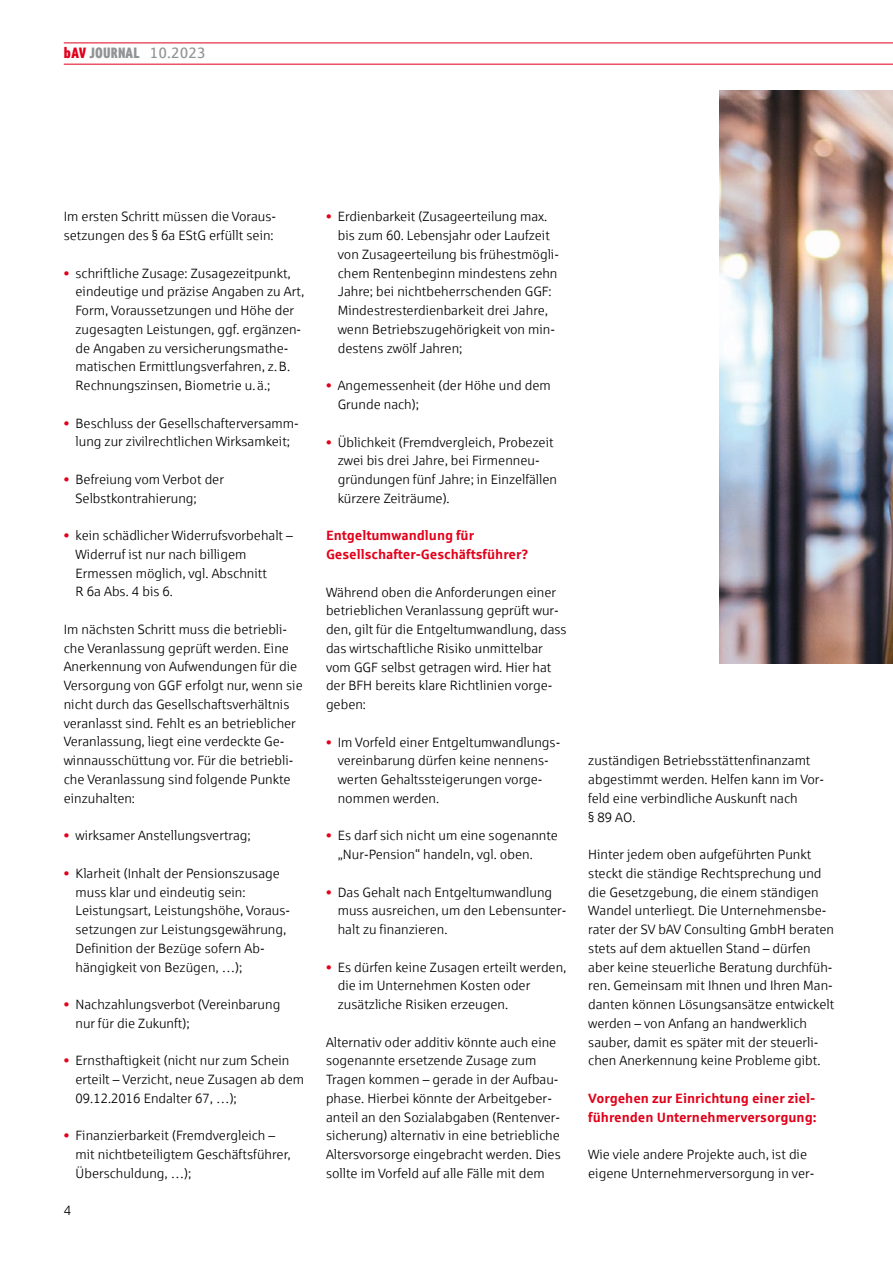
<style>
.page{position:relative;width:893px;height:1263px;background:#fff}
.page>*{position:absolute;margin:0;border:0;box-sizing:border-box;transform-origin:0 0}
.t1{font:15px "Sparkasse XB Condensed";letter-spacing:.01em;color:#929395}
.t2{font:13.5px/18.8px "Sparkasse Lt";color:#000}
.t3{font:700 13.5px/18.8px "Sparkasse Rg";color:#e2001a}
.s1{color:#e2001a}
.s2{font-family:"Sparkasse Rg"}
</style>
<div class="page">
<hr style="left:64px;top:43px;width:829px;height:1px;background:#e2001a">
<hr style="left:64px;top:64px;width:829px;height:1px;background:#e2001a">
<img style="left:719px;top:90px;width:174px;height:574px">
<p class="t1" style="left:64px;top:43px;width:143px"><span class="s1">bAV</span> JOURNAL <span class="s2">10.2023</span></p>
<p class="t2" style="left:64px;top:207px;width:212px">Im ersten Schritt müssen die Voraus&shy;setzungen des § 6a EStG erfüllt sein:</p>
<p class="t2" style="left:76px;top:263px;width:230px;text-indent:-12px"><span class="s1">•</span> schriftliche Zusage: Zusagezeitpunkt, eindeutige und präzise Angaben zu Art, Form, Voraussetzungen und Höhe der zugesagten Leistungen, ggf. ergänzen&shy;de Angaben zu versicherungsmathe&shy;matischen Ermittlungsverfahren, z.B.<br>Rechnungszinsen, Biometrie u. ä.;</p>
<p class="t2" style="left:64px;top:413px;width:236px;text-align:center"><span class="s1">•</span> Beschluss der Gesellschafterversamm&shy;lung zur zivilrechtlichen Wirksamkeit;</p>
<p class="t2" style="left:76px;top:470px;width:150px;text-indent:-12px"><span class="s1">•</span> Befreiung vom Verbot der<br>Selbstkontrahierung;</p>
<p class="t2" style="left:76px;top:526px;width:219px;text-indent:-12px"><span class="s1">•</span> kein schädlicher Widerrufsvorbehalt –<br>Widerruf ist nur nach billigem<br>Ermessen möglich, vgl. Abschnitt<br>R 6a Abs. 4 bis 6.</p>
<p class="t2" style="left:64px;top:620px;width:240px">Im nächsten Schritt muss die betriebli&shy;che Veranlassung geprüft werden. Eine Anerkennung von Aufwendungen für die Versorgung von GGF erfolgt nur, wenn sie nicht durch das Gesellschaftsverhältnis veranlasst sind. Fehlt es an betrieblicher Veranlassung, liegt eine verdeckte Ge&shy;winnausschüttung vor. Für die betriebli&shy;che Veranlassung sind folgende Punkte einzuhalten:</p>
<p class="t2" style="left:64px;top:826px;width:188px"><span class="s1">•</span> wirksamer Anstellungsvertrag;</p>
<p class="t2" style="left:76px;top:863px;width:216px;text-indent:-12px"><span class="s1">•</span> Klarheit (Inhalt der Pensionszusage muss klar und eindeutig sein:<br>Leistungsart, Leistungshöhe, Voraus&shy;setzungen zur Leistungsgewährung, Definition der Bezüge sofern Ab&shy;hängigkeit von Bezügen, …);</p>
<p class="t2" style="left:76px;top:995px;width:206px;text-indent:-12px"><span class="s1">•</span> Nachzahlungsverbot (Vereinbarung nur für die Zukunft);</p>
<p class="t2" style="left:76px;top:1051px;width:230px;text-indent:-12px"><span class="s1">•</span> Ernsthaftigkeit (nicht nur zum Schein erteilt – Verzicht, neue Zusagen ab dem<br>09.12.2016 Endalter 67, …);</p>
<p class="t2" style="left:76px;top:1126px;width:217px;text-indent:-12px"><span class="s1">•</span> Finanzierbarkeit (Fremdvergleich – mit nichtbeteiligtem Geschäftsführer,<br>Überschuldung, …);</p>
<p class="t2" style="left:64px;top:1201px;width:9px">4</p>
<p class="t2" style="left:338px;top:207px;width:223px;text-indent:-12px"><span class="s1">•</span> Erdienbarkeit (Zusageerteilung max. bis zum 60. Lebensjahr oder Laufzeit von Zusageerteilung bis frühestmögli&shy;chem Rentenbeginn mindestens zehn Jahre; bei nichtbeherrschenden GGF:<br>Mindestresterdienbarkeit drei Jahre, wenn Betriebszugehörigkeit von min&shy;destens zwölf Jahren;</p>
<p class="t2" style="left:338px;top:376px;width:214px;text-indent:-12px"><span class="s1">•</span> Angemessenheit (der Höhe und dem<br>Grunde nach);</p>
<p class="t2" style="left:338px;top:432px;width:221px;text-indent:-12px"><span class="s1">•</span> Üblichkeit (Fremdvergleich, Probezeit zwei bis drei Jahre, bei Firmenneu&shy;gründungen fünf Jahre; in Einzelfällen kürzere Zeiträume).</p>
<p class="t3" style="left:326px;top:526px;width:204px">Entgeltumwandlung für<br>Gesellschafter-Geschäftsführer?</p>
<p class="t2" style="left:326px;top:582px;width:242px">Während oben die Anforderungen einer betrieblichen Veranlassung geprüft wur&shy;den, gilt für die Entgeltumwandlung, dass das wirtschaftliche Risiko unmittelbar vom GGF selbst getragen wird. Hier hat der BFH bereits klare Richtlinien vorge&shy;geben:</p>
<p class="t2" style="left:338px;top:732px;width:224px;text-indent:-12px"><span class="s1">•</span> Im Vorfeld einer Entgeltumwandlungs&shy;vereinbarung dürfen keine nennens&shy;werten Gehaltssteigerungen vorge&shy;nommen werden.</p>
<p class="t2" style="left:338px;top:826px;width:221px;text-indent:-12px"><span class="s1">•</span> Es darf sich nicht um eine sogenannte „Nur-Pension“ handeln, vgl. oben.</p>
<p class="t2" style="left:338px;top:882px;width:230px;text-indent:-12px"><span class="s1">•</span> Das Gehalt nach Entgeltumwandlung muss ausreichen, um den Lebensunter&shy;halt zu finanzieren.</p>
<p class="t2" style="left:338px;top:957px;width:230px;text-indent:-12px"><span class="s1">•</span> Es dürfen keine Zusagen erteilt werden, die im Unternehmen Kosten oder zusätzliche Risiken erzeugen.</p>
<p class="t2" style="left:326px;top:1032px;width:236px">Alternativ oder additiv könnte auch eine sogenannte ersetzende Zusage zum Tragen kommen – gerade in der Aufbau&shy;phase. Hierbei könnte der Arbeitgeber&shy;anteil an den Sozialabgaben (Rentenver&shy;sicherung) alternativ in eine betriebliche Altersvorsorge eingebracht werden. Dies sollte im Vorfeld auf alle Fälle mit dem</p>
<p class="t2" style="left:588px;top:751px;width:238px">zuständigen Betriebsstättenfinanzamt abgestimmt werden. Helfen kann im Vor&shy;feld eine verbindliche Auskunft nach<br>§ 89 AO.</p>
<p class="t2" style="left:588px;top:845px;width:248px">Hinter jedem oben aufgeführten Punkt steckt die ständige Rechtsprechung und die Gesetzgebung, die einem ständigen Wandel unterliegt. Die Unternehmensbe&shy;rater der SV bAV Consulting GmbH beraten stets auf dem aktuellen Stand – dürfen aber keine steuerliche Beratung durchfüh&shy;ren. Gemeinsam mit Ihnen und Ihren Man&shy;danten können Lösungsansätze entwickelt werden – von Anfang an handwerklich sauber, damit es später mit der steuerli&shy;chen Anerkennung keine Probleme gibt.</p>
<p class="t3" style="left:588px;top:1088px;width:230px">Vorgehen zur Einrichtung einer ziel&shy;führenden Unternehmerversorgung:</p>
<p class="t2" style="left:588px;top:1145px;width:228px">Wie viele andere Projekte auch, ist die eigene Unternehmerversorgung in ver-</p>
</div>
